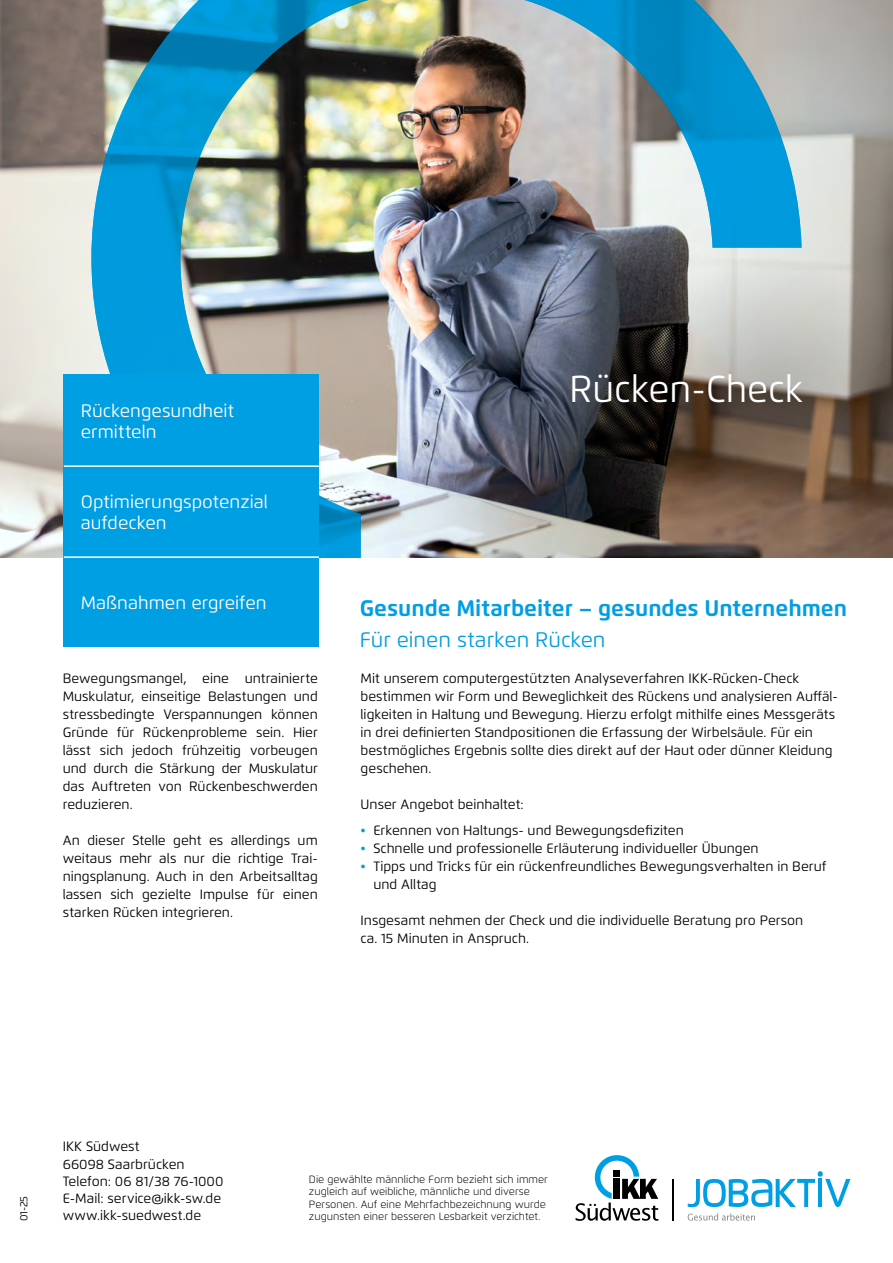
<style>
.page{position:relative;width:893px;height:1263px;background:#fff}
.page>*{position:absolute;margin:0;border:0;box-sizing:border-box;transform-origin:0 0}
.t1{font:37.5px "Flexo";color:#fff}
.t2{font:700 22.5px "Flexo";color:#009ee3}
.t3{font:21px "Flexo";color:#009ee3}
.t4{font:18px/21px "Flexo";color:#fff}
.t5{font:13.5px/18px "Flexo";color:#000}
.t6{font:300 10.5px/12.6px "Flexo";color:#000}
.t7{font:10.5px "Flexo";color:#000}
.s1{color:#009ee3}
</style>
<div class="page">
<img style="left:0;top:0;width:893px;height:557px">
<img style="left:91px;top:0;width:710px;height:557px">
<svg style="left:688px;top:1213px;width:67px;height:7px"></svg>
<svg style="left:576px;top:1155px;width:82px;height:66px"></svg>
<hr style="left:672px;top:1179px;width:1px;height:41px;background:#000">
<svg style="left:688px;top:1171px;width:162px;height:36px"></svg>
<div style="left:64px;top:374px;width:255px;height:273px;background:#009ee3"></div>
<hr style="left:64px;top:556px;width:255px;height:2px;background:#fff">
<hr style="left:64px;top:465px;width:255px;height:2px;background:#fff">
<svg style="left:634px;top:255px;width:259px;height:272px;background:#7c7166"></svg>
<p class="t4" style="left:81px;top:400px;width:155px">Rückengesundheit ermitteln</p>
<p class="t4" style="left:81px;top:491px;width:189px">Optimierungspotenzial aufdecken</p>
<p class="t4" style="left:81px;top:593px;width:187px">Maßnahmen ergreifen</p>
<p class="t5" style="left:63px;top:669px;width:257px;text-align:justify">Bewegungsmangel, eine untrainierte Muskulatur, einseitige Belastungen und stressbedingte Verspannungen können Gründe für Rückenprobleme sein. Hier lässt sich jedoch frühzeitig vorbeugen und durch die Stärkung der Muskulatur das Auftreten von Rückenbeschwerden reduzieren.</p>
<p class="t5" style="left:63px;top:831px;width:257px;text-align:justify">An dieser Stelle geht es allerdings um weitaus mehr als nur die richtige Trai&shy;ningsplanung. Auch in den Arbeitsalltag lassen sich gezielte Impulse für einen starken Rücken integrieren.</p>
<p class="t1" style="left:570px;top:366px;width:235px">Rücken-Check</p>
<p class="t2" style="left:360px;top:594px;width:489px">Gesunde Mitarbeiter – gesundes Unternehmen</p>
<p class="t3" style="left:360px;top:627px;width:247px">Für einen starken Rücken</p>
<p class="t5" style="left:361px;top:669px;width:479px">Mit unserem computergestützten Analyseverfahren IKK-Rücken-Check bestimmen wir Form und Beweglichkeit des Rückens und analysieren Auffäl&shy;ligkeiten in Haltung und Bewegung. Hierzu erfolgt mithilfe eines Messgeräts in drei definierten Standpositionen die Erfassung der Wirbelsäule. Für ein bestmögliches Ergebnis sollte dies direkt auf der Haut oder dünner Kleidung geschehen.</p>
<p class="t5" style="left:361px;top:795px;width:165px">Unser Angebot beinhaltet:</p>
<p class="t5" style="left:361px;top:821px;width:325px"><span class="s1">•</span> Erkennen von Haltungs- und Bewegungsdefiziten</p>
<p class="t5" style="left:361px;top:839px;width:400px"><span class="s1">•</span> Schnelle und professionelle Erläuterung individueller Übungen</p>
<p class="t5" style="left:373px;top:857px;width:455px;text-indent:-13px"><span class="s1">•</span> Tipps und Tricks für ein rückenfreundliches Bewegungsverhalten in Beruf und Alltag</p>
<p class="t5" style="left:361px;top:911px;width:444px">Insgesamt nehmen der Check und die individuelle Beratung pro Person ca. 15 Minuten in Anspruch.</p>
<p class="t7" style="left:17px;top:1221px;width:27px;rotate:-90deg">01-25</p>
<p class="t5" style="left:63px;top:1138px;width:78px">IKK Südwest</p>
<p class="t5" style="left:63px;top:1155px;width:123px">66098 Saarbrücken</p>
<p class="t5" style="left:63px;top:1172px;width:162px">Telefon: 06 81/38 76-1000</p>
<p class="t5" style="left:63px;top:1189px;width:160px">E-Mail: service@ikk-sw.de</p>
<p class="t5" style="left:63px;top:1207px;width:140px">www.ikk-suedwest.de</p>
<p class="t6" style="left:309px;top:1173px;width:241px">Die gewählte männliche Form bezieht sich immer zugleich auf weibliche, männliche und diverse Personen. Auf eine Mehrfachbezeichnung wurde zugunsten einer besseren Lesbarkeit verzichtet.</p>
</div>
